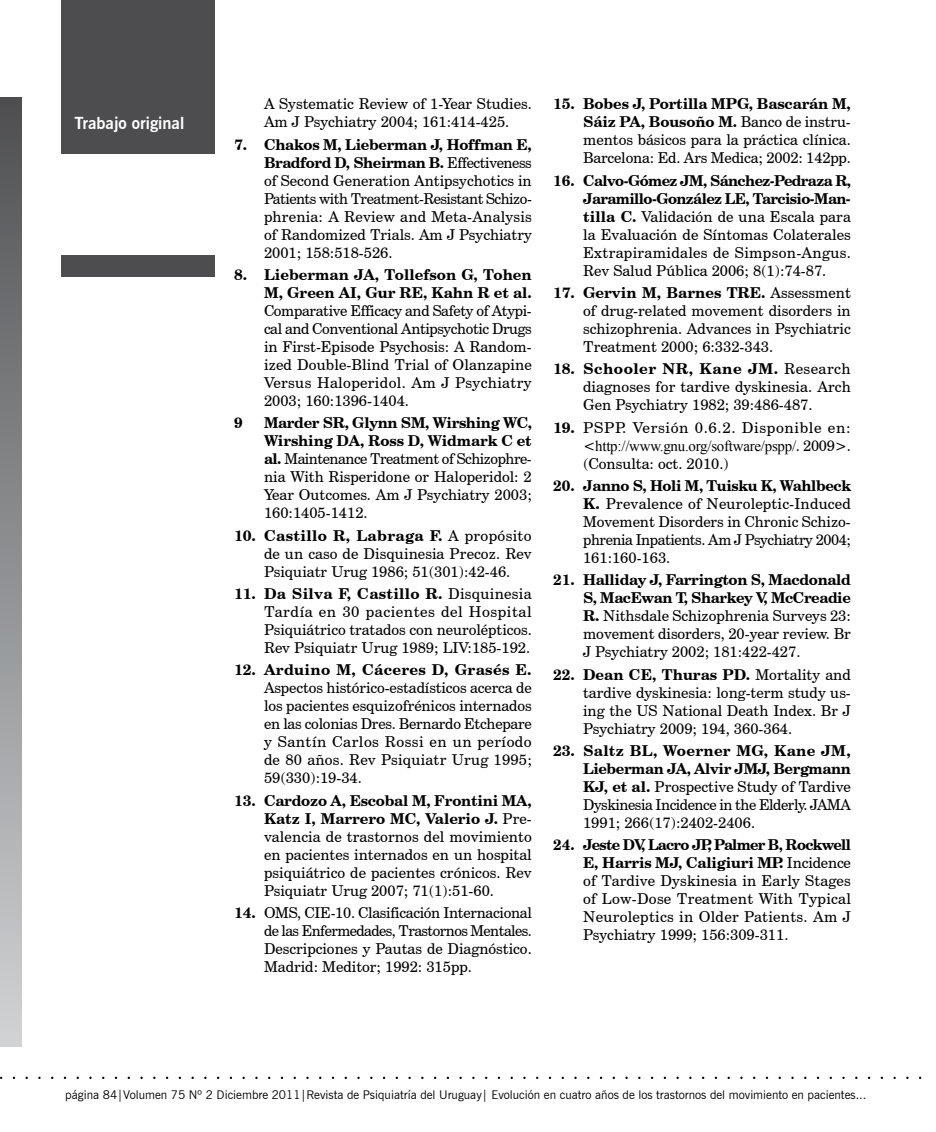
<style>
.page{position:relative;width:936px;height:1132px;background:#fff}
.page>*{position:absolute;margin:0;border:0;box-sizing:border-box;transform-origin:0 0}
.t1{font:700 16.5px "News Gothic BT";color:#fff}
.t2{font:15px/18px "Century Schoolbook BT";color:#000;text-align:justify}
.t3{font:700 15px/18px "Century Schoolbook BT";color:#000;text-align:right}
.t4{font:15px "Times New Roman";letter-spacing:-.015em;color:#000}
.t5{font:15px "Century Schoolbook BT";letter-spacing:.04em;color:#000}
.t6{font:700 15px "Century Schoolbook BT";letter-spacing:.025em;color:#000}
.t7{font:12px "News Gothic BT";color:#000}
.s1{font-weight:700}
.s2{font-family:"Century Schoolbook BT"}
</style>
<div class="page">
<div style="left:62px;top:0;width:153px;height:153px;background:#4d4d4f"></div>
<div style="left:0;top:98px;width:21px;height:948px;background:linear-gradient(to bottom,#4f5053,#cfd2d4)"></div>
<div style="left:62px;top:255px;width:153px;height:21px;background:#4d4d4f"></div>
<p class="t1" style="left:74px;top:113px;width:111px">Trabajo original</p>
<p class="t2" style="left:264px;top:95px;width:269px">A Systematic Review of 1‑Year Studies.<br>Am J Psychiatry 2004; 161:414‑425.</p>
<p class="t2" style="left:264px;top:135px;width:269px;text-indent:-30px"><span class="s1">7. Chakos M, Lieberman J, Hoffman E, Bradford D, Sheirman B.</span> Effectiveness of Second Generation Antipsychotics in Patients with Treatment‑Resistant Schizo‑ phrenia: A Review and Meta‑Analysis of Randomized Trials. Am J Psychiatry 2001; 158:518‑526.</p>
<p class="t3" style="left:234px;top:265px;width:299px">8. Lieberman JA, Tollefson G, Tohen<br>M, Green AI, Gur RE, Kahn R et al.</p>
<p class="t2" style="left:264px;top:301px;width:269px">Comparative Efficacy and Safety of Atypi‑ cal and Conventional Antipsychotic Drugs in First‑Episode Psychosis: A Random‑ ized Double‑Blind Trial of Olanzapine Versus Haloperidol. Am J Psychiatry 2003; 160:1396‑1404.</p>
<p class="t3" style="left:234px;top:413px;width:10px">9</p>
<p class="t2" style="left:264px;top:413px;width:269px"><span class="s1">Marder SR, Glynn SM, Wirshing WC, Wirshing DA, Ross D, Widmark C et al.</span> Maintenance Treatment of Schizophre‑ nia With Risperidone or Haloperidol: 2<br>Year Outcomes. Am J Psychiatry 2003; 160:1405‑1412.</p>
<p class="t2" style="left:264px;top:526px;width:269px;text-indent:-30px"><span class="s1">10. Castillo R, Labraga F.</span> A propósito de un caso de Disquinesia Precoz. Rev Psiquiatr Urug 1986; 51(301):42‑46.</p>
<p class="t2" style="left:264px;top:584px;width:269px;text-indent:-30px"><span class="s1">11. Da Silva F, Castillo R.</span> Disquinesia Tardía en 30 pacientes del Hospital Psiquiátrico tratados con neurolépticos.<br>Rev Psiquiatr Urug 1989; LIV:185‑192.</p>
<p class="t6" style="left:234px;top:660px;width:299px">12. Arduino M, Cáceres D, Grasés E.</p>
<p class="t2" style="left:264px;top:678px;width:269px">Aspectos histórico‑estadísticos acerca de los pacientes esquizofrénicos internados en las colonias Dres. Bernardo Etchepare y Santín Carlos Rossi en un período de 80 años. Rev Psiquiatr Urug 1995; 59(330):19‑34.</p>
<p class="t2" style="left:264px;top:790px;width:269px;text-indent:-30px"><span class="s1">13. Cardozo A, Escobal M, Frontini MA, Katz I, Marrero MC, Valerio J.</span> Pre‑ valencia de trastornos del movimiento en pacientes internados en un hospital psiquiátrico de pacientes crónicos. Rev Psiquiatr Urug 2007; 71(1):51‑60.</p>
<p class="t2" style="left:264px;top:903px;width:269px;text-indent:-30px"><span class="s1">14.</span> OMS, CIE‑10. Clasificación Internacional de las Enfermedades, Trastornos Mentales.<br>Descripciones y Pautas de Diagnóstico.<br>Madrid: Meditor; 1992: 315pp.</p>
<p class="t2" style="left:583px;top:95px;width:269px;text-indent:-30px"><span class="s1">15. Bobes J, Portilla MPG, Bascarán M, Sáiz PA, Bousoño M.</span> Banco de instru‑ mentos básicos para la práctica clínica.<br>Barcelona: Ed. Ars Medica; 2002: 142pp.</p>
<p class="t2" style="left:583px;top:171px;width:269px;text-indent:-30px"><span class="s1">16. Calvo‑Gómez JM, Sánchez‑Pedraza R, Jaramillo‑González LE, Tarcisio‑Man‑ tilla C.</span> Validación de una Escala para la Evaluación de Síntomas Colaterales Extrapiramidales de Simpson‑Angus.<br>Rev Salud Pública 2006; 8(1):74‑87.</p>
<p class="t2" style="left:583px;top:283px;width:269px;text-indent:-30px"><span class="s1">17. Gervin M, Barnes TRE.</span> Assessment of drug‑related movement disorders in schizophrenia. Advances in Psychiatric Treatment 2000; 6:332‑343.</p>
<p class="t2" style="left:583px;top:359px;width:269px;text-indent:-30px"><span class="s1">18. Schooler NR, Kane JM.</span> Research diagnoses for tardive dyskinesia. Arch Gen Psychiatry 1982; 39:486‑487.</p>
<p class="t5" style="left:553px;top:418px;width:299px"><span class="s1">19.</span> PSPP. Versión 0.6.2. Disponible en:</p>
<p class="t4" style="left:583px;top:435px;width:269px"><span class="s2">&lt;</span>http://www.gnu.org/software/pspp/<span class="s2">. 2009&gt;.</span></p>
<p class="t2" style="left:583px;top:454px;width:147px">(Consulta: oct. 2010.)</p>
<p class="t2" style="left:583px;top:476px;width:269px;text-indent:-30px"><span class="s1">20. Janno S, Holi M, Tuisku K, Wahlbeck K.</span> Prevalence of Neuroleptic‑Induced Movement Disorders in Chronic Schizo‑ phrenia Inpatients. Am J Psychiatry 2004; 161:160‑163.</p>
<p class="t2" style="left:583px;top:570px;width:269px;text-indent:-30px"><span class="s1">21. Halliday J, Farrington S, Macdonald S, MacEwan T, Sharkey V, McCreadie R.</span> Nithsdale Schizophrenia Surveys 23: movement disorders, 20‑year review. Br J Psychiatry 2002; 181:422‑427.</p>
<p class="t2" style="left:583px;top:664px;width:269px;text-indent:-30px"><span class="s1">22. Dean CE, Thuras PD.</span> Mortality and tardive dyskinesia: long‑term study us‑ ing the US National Death Index. Br J Psychiatry 2009; 194, 360‑364.</p>
<p class="t2" style="left:583px;top:741px;width:269px;text-indent:-30px"><span class="s1">23. Saltz BL, Woerner MG, Kane JM, Lieberman JA, Alvir JMJ, Bergmann KJ, et al.</span> Prospective Study of Tardive Dyskinesia Incidence in the Elderly. JAMA 1991; 266(17):2402‑2406.</p>
<p class="t2" style="left:583px;top:835px;width:269px;text-indent:-30px"><span class="s1">24. Jeste DV, Lacro JP, Palmer B, Rockwell E, Harris MJ, Caligiuri MP.</span> Incidence of Tardive Dyskinesia in Early Stages of Low‑Dose Treatment With Typical Neuroleptics in Older Patients. Am J Psychiatry 1999; 156:309‑311.</p>
<p class="t7" style="left:65px;top:1086px;width:802px">página 84|Volumen 75 Nº 2 Diciembre 2011|Revista de Psiquiatría del Uruguay| Evolución en cuatro años de los trastornos del movimiento en pacientes...</p>
</div>
